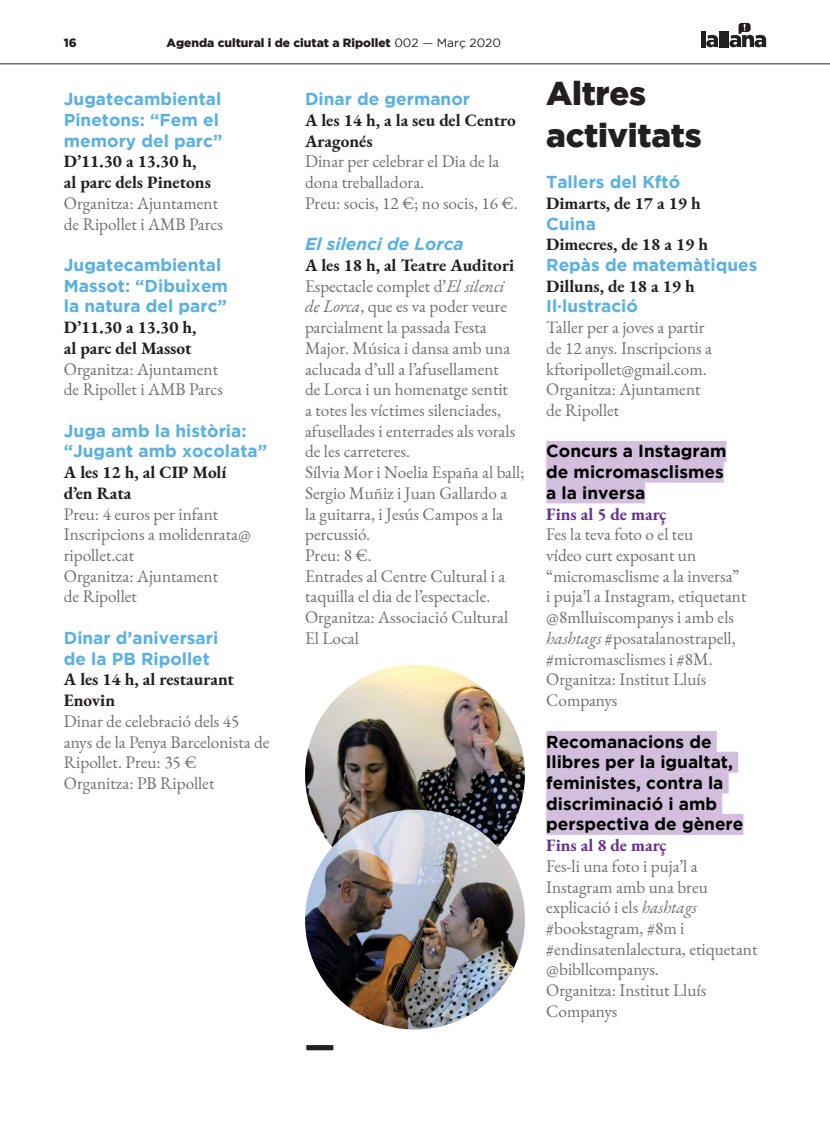
<style>
.page{position:relative;width:830px;height:1132px;background:#fff}
.page>*{position:absolute;margin:0;border:0;box-sizing:border-box;transform-origin:0 0}
.t1{font:900 33px/41.4px "Gotham";letter-spacing:-.01em;color:#231f20}
.t2{font:17.25px/20.7px "EB Garamond";color:#6d6f71}
.t3{font:700 17.25px/20.7px "Gotham";color:#58b0e3}
.t4{font:700 17.25px/20.7px "EB Garamond";color:#231f20}
.t5{font:700 17.25px/20.7px "Gotham";color:#000}
.t6{font:700 17.25px "EB Garamond";color:#662d91}
.t7{font:italic 700 17.25px "Gotham";color:#58b0e3}
.t8{font:900 12px "Gotham";color:#231f20}
.s1{font-weight:400}
.s2{font-weight:700;color:#231f20}
.s3{font-style:italic}
</style>
<div class="page">
<hr style="left:0;top:64px;width:829px;height:1px;background:#231f20">
<hr style="left:701px;top:31px;width:4px;height:16px;background:#231f20">
<svg style="left:706px;top:35px;width:11px;height:12px"></svg>
<hr style="left:724px;top:31px;width:4px;height:16px;background:#231f20">
<svg style="left:729px;top:23px;width:36px;height:24px"></svg>
<div style="left:718px;top:31px;width:5px;height:16px;background:#231f20"></div>
<div style="left:546px;top:441px;width:180px;height:21px;background:#d3bfdd"></div>
<div style="left:546px;top:461px;width:177px;height:21px;background:#d3bfdd"></div>
<div style="left:546px;top:482px;width:99px;height:21px;background:#d3bfdd"></div>
<div style="left:546px;top:730px;width:170px;height:21px;background:#d3bfdd"></div>
<div style="left:546px;top:751px;width:191px;height:21px;background:#d3bfdd"></div>
<div style="left:546px;top:772px;width:182px;height:21px;background:#d3bfdd"></div>
<div style="left:546px;top:792px;width:175px;height:21px;background:#d3bfdd"></div>
<div style="left:546px;top:813px;width:197px;height:21px;background:#d3bfdd"></div>
<img style="left:305px;top:664px;width:219px;height:220px;border-radius:110px">
<img style="left:305px;top:809px;width:219px;height:220px;border-radius:110px">
<p class="t8" style="left:64px;top:36px;width:15px">16</p>
<p class="t8" style="left:166px;top:36px;width:336px">Agenda cultural i de ciutat a Ripollet <span class="s1">002 — Març 2020</span></p>
<p class="t3" style="left:64px;top:88px;width:160px">Jugatecambiental<br>Pinetons: “Fem el memory del parc”</p>
<p class="t4" style="left:64px;top:151px;width:148px">D’11.30 a 13.30 h, al parc dels Pinetons</p>
<p class="t2" style="left:64px;top:193px;width:161px">Organitza: Ajuntament de Ripollet i AMB Parcs</p>
<p class="t3" style="left:64px;top:254px;width:166px">Jugatecambiental<br>Massot: “Dibuixem la natura del parc”</p>
<p class="t4" style="left:64px;top:316px;width:134px">D’11.30 a 13.30 h, al parc del Massot</p>
<p class="t2" style="left:64px;top:358px;width:161px">Organitza: Ajuntament de Ripollet i AMB Parcs</p>
<p class="t3" style="left:64px;top:419px;width:205px">Juga amb la història: “Jugant amb xocolata”</p>
<p class="t4" style="left:64px;top:461px;width:164px">A les 12 h, al CIP Molí d’en Rata</p>
<p class="t2" style="left:64px;top:503px;width:188px">Preu: 4 euros per infant<br>Inscripcions a molidenrata@ ripollet.cat<br>Organitza: Ajuntament<br>de Ripollet</p>
<p class="t3" style="left:64px;top:626px;width:156px">Dinar d’aniversari de la PB Ripollet</p>
<p class="t4" style="left:64px;top:668px;width:172px">A les 14 h, al restaurant<br>Enovin</p>
<p class="t2" style="left:64px;top:710px;width:207px">Dinar de celebració dels 45 anys de la Penya Barcelonista de<br>Ripollet. Preu: 35 €<br>Organitza: PB Ripollet</p>
<p class="t3" style="left:305px;top:88px;width:166px">Dinar de germanor</p>
<p class="t4" style="left:305px;top:109px;width:212px">A les 14 h, a la seu del Centro<br>Aragonés</p>
<p class="t2" style="left:305px;top:151px;width:214px">Dinar per celebrar el Dia de la dona treballadora.<br>Preu: socis, 12 €; no socis, 16 €.</p>
<p class="t7" style="left:305px;top:234px;width:160px">El silenci de Lorca</p>
<p class="t2" style="left:305px;top:255px;width:221px"><span class="s2">A les 18 h, al Teatre Auditori<br></span>Espectacle complet d’<span class="s3">El silenci<br>de Lorca</span>, que es va poder veure parcialment la passada Festa<br>Major. Música i dansa amb una aclucada d’ull a l’afusellament<br>de Lorca i un homenatge sentit<br>a totes les víctimes silenciades, afusellades i enterrades als vorals de les carreteres.<br>Sílvia Mor i Noelia España al ball;<br>Sergio Muñiz i Juan Gallardo a<br>la guitarra, i Jesús Campos a la percussió.<br>Preu: 8 €.<br>Entrades al Centre Cultural i a taquilla el dia de l’espectacle.<br>Organitza: Associació Cultural<br>El Local</p>
<h1 class="t1" style="left:305px;top:1024px;width:31px">—</h1>
<h1 class="t1" style="left:546px;top:72px;width:157px">Altres activitats</h1>
<p class="t3" style="left:546px;top:171px;width:135px">Tallers del Kftó</p>
<p class="t4" style="left:546px;top:192px;width:156px">Dimarts, de 17 a 19 h</p>
<p class="t3" style="left:546px;top:212px;width:51px">Cuina</p>
<p class="t4" style="left:546px;top:234px;width:163px">Dimecres, de 18 a 19 h</p>
<p class="t3" style="left:546px;top:254px;width:213px">Repàs de matemàtiques</p>
<p class="t4" style="left:546px;top:275px;width:150px">Dilluns, de 18 a 19 h</p>
<p class="t3" style="left:546px;top:295px;width:93px">Il·lustració</p>
<p class="t2" style="left:546px;top:317px;width:167px">Taller per a joves a partir de 12 anys. Inscripcions a kftoripollet@gmail.com.<br>Organitza: Ajuntament de Ripollet</p>
<p class="t5" style="left:546px;top:440px;width:181px">Concurs a Instagram de micromasclismes a la inversa</p>
<p class="t6" style="left:546px;top:501px;width:122px">Fins al 5 de març</p>
<p class="t2" style="left:546px;top:524px;width:202px">Fes la teva foto o el teu<br>vídeo curt exposant un “micromasclisme a la inversa” i puja’l a Instagram, etiquetant @8mlluiscompanys i amb els <span class="s3">hashtags</span> #posatalanostrapell, #micromasclismes i #8M.<br>Organitza: Institut Lluís<br>Companys</p>
<p class="t5" style="left:546px;top:730px;width:198px">Recomanacions de llibres per la igualtat, feministes, contra la discriminació i amb perspectiva de gènere</p>
<p class="t6" style="left:546px;top:833px;width:122px">Fins al 8 de març</p>
<p class="t2" style="left:546px;top:855px;width:213px">Fes-li una foto i puja’l a<br>Instagram amb una breu explicació i els <span class="s3">hashtags </span>#bookstagram, #8m i #endinsatenlalectura, etiquetant @bibllcompanys.<br>Organitza: Institut Lluís<br>Companys</p>
</div>
